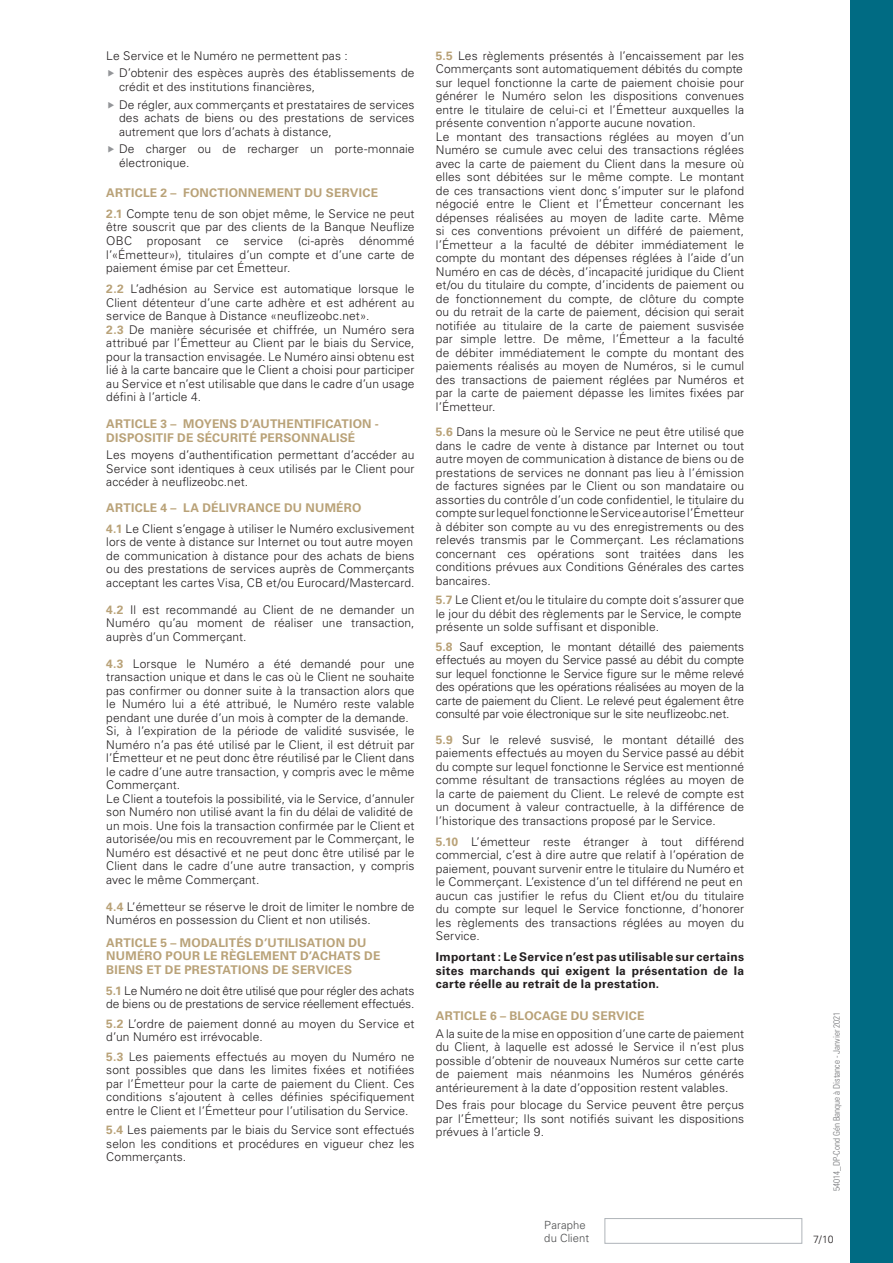
<style>
.page{position:relative;width:893px;height:1263px;background:#fff}
.page>*{position:absolute;margin:0;border:0;box-sizing:border-box;transform-origin:0 0}
.t1{font:300 12px/13.5px "Univers LT Std";letter-spacing:.01em;color:#231f20}
.t2{font:700 12px/13.5px "Univers LT Std";letter-spacing:.02em;color:#b9a278}
.t3{font:700 12px/13.5px "Univers LT Std";letter-spacing:.02em;color:#231f20;text-align:justify}
.t4{font:300 12px/13.5px "Univers LT Std";letter-spacing:-.01em;color:#231f20}
.t5{font:300 11.25px/13.5px "Univers LT Std";letter-spacing:.01em;color:#4b4c4d}
.t6{font:300 10.5px "Univers LT Std";color:#231f20}
.t7{font:300 condensed 9px "Univers LT Std";color:#717275}
.s1{font-weight:700;color:#b9a278}
</style>
<div class="page">
<div style="left:850px;top:0;width:43px;height:1263px;background:#006b83"></div>
<div style="left:604px;top:1218px;width:198px;height:26px;border:1px solid #afb4b9"></div>
<p class="t1" style="left:119px;top:47px;width:297px;line-height:17.7px;text-indent:-13px">Le Service et le Numéro ne permettent pas :<br>D’obtenir des espèces auprès des établissements de</p>
<p class="t1" style="left:119px;top:78px;width:297px;line-height:17.7px">crédit et des institutions financières,<br>De régler, aux commerçants et prestataires de services</p>
<p class="t1" style="left:119px;top:111px;width:297px">des achats de biens ou des prestations de services autrement que lors d’achats à distance,</p>
<p class="t1" style="left:119px;top:142px;width:297px">De charger ou de recharger un porte-monnaie électronique.</p>
<p class="t1" style="left:106px;top:182px;width:310px;line-height:21px"><span class="s1">ARTICLE 2 – FONCTIONNEMENT DU SERVICE<br>2.1</span> Compte tenu de son objet même, le Service ne peut</p>
<p class="t1" style="left:106px;top:220px;width:310px;text-align:justify">être souscrit que par des clients de la Banque Neuflize OBC proposant ce service (ci-après dénommé l’«Émetteur»), titulaires d’un compte et d’une carte de paiement émise par cet Émetteur.</p>
<p class="t1" style="left:106px;top:282px;width:310px"><span class="s1">2.2</span> L’adhésion au Service est automatique lorsque le Client détenteur d’une carte adhère et est adhérent au service de Banque à Distance «neuflizeobc.net».<br><span class="s1">2.3</span> De manière sécurisée et chiffrée, un Numéro sera attribué par l’Émetteur au Client par le biais du Service, pour la transaction envisagée. Le Numéro ainsi obtenu est lié à la carte bancaire que le Client a choisi pour participer au Service et n’est utilisable que dans le cadre d’un usage défini à l’article 4.</p>
<p class="t2" style="left:106px;top:417px;width:274px">ARTICLE 3 – MOYENS D’AUTHENTIFICATION -<br>DISPOSITIF DE SÉCURITÉ PERSONNALISÉ</p>
<p class="t1" style="left:106px;top:448px;width:310px;text-align:justify">Les moyens d’authentification permettant d’accéder au Service sont identiques à ceux utilisés par le Client pour accéder à neuflizeobc.net.</p>
<p class="t1" style="left:106px;top:497px;width:310px;line-height:21px"><span class="s1">ARTICLE 4 – LA DÉLIVRANCE DU NUMÉRO<br>4.1</span> Le Client s’engage à utiliser le Numéro exclusivement</p>
<p class="t1" style="left:106px;top:535px;width:310px">lors de vente à distance sur Internet ou tout autre moyen de communication à distance pour des achats de biens ou des prestations de services auprès de Commerçants acceptant les cartes Visa, CB et/ou Eurocard/Mastercard.</p>
<p class="t1" style="left:106px;top:602px;width:310px;text-align:justify"><span class="s1">4.2</span> Il est recommandé au Client de ne demander un Numéro qu’au moment de réaliser une transaction, auprès d’un Commerçant.</p>
<p class="t1" style="left:106px;top:656px;width:310px"><span class="s1">4.3</span> Lorsque le Numéro a été demandé pour une transaction unique et dans le cas où le Client ne souhaite pas confirmer ou donner suite à la transaction alors que le Numéro lui a été attribué, le Numéro reste valable pendant une durée d’un mois à compter de la demande.<br>Si, à l’expiration de la période de validité susvisée, le Numéro n’a pas été utilisé par le Client, il est détruit par l’Émetteur et ne peut donc être réutilisé par le Client dans le cadre d’une autre transaction, y compris avec le même Commerçant.<br>Le Client a toutefois la possibilité, via le Service, d’annuler son Numéro non utilisé avant la fin du délai de validité de un mois. Une fois la transaction confirmée par le Client et autorisée/ou mis en recouvrement par le Commerçant, le Numéro est désactivé et ne peut donc être utilisé par le Client dans le cadre d’une autre transaction, y compris avec le même Commerçant.</p>
<p class="t1" style="left:106px;top:899px;width:310px"><span class="s1">4.4</span> L’émetteur se réserve le droit de limiter le nombre de<br>Numéros en possession du Client et non utilisés.</p>
<p class="t2" style="left:106px;top:936px;width:276px">ARTICLE 5 – MODALITÉS D’UTILISATION DU<br>NUMÉRO POUR LE RÈGLEMENT D’ACHATS DE<br>BIENS ET DE PRESTATIONS DE SERVICES</p>
<p class="t4" style="left:106px;top:983px;width:310px"><span class="s1">5.1</span> Le Numéro ne doit être utilisé que pour régler des achats de biens ou de prestations de service réellement effectués.</p>
<p class="t1" style="left:106px;top:1016px;width:310px"><span class="s1">5.2</span> L’ordre de paiement donné au moyen du Service et d’un Numéro est irrévocable.</p>
<p class="t1" style="left:106px;top:1049px;width:310px;text-align:justify"><span class="s1">5.3</span> Les paiements effectués au moyen du Numéro ne sont possibles que dans les limites fixées et notifiées par l’Émetteur pour la carte de paiement du Client. Ces conditions s’ajoutent à celles définies spécifiquement entre le Client et l’Émetteur pour l’utilisation du Service.</p>
<p class="t1" style="left:106px;top:1123px;width:310px;text-align:justify"><span class="s1">5.4</span> Les paiements par le biais du Service sont effectués selon les conditions et procédures en vigueur chez les Commerçants.</p>
<p class="t1" style="left:436px;top:49px;width:310px"><span class="s1">5.5</span> Les règlements présentés à l’encaissement par les Commerçants sont automatiquement débités du compte sur lequel fonctionne la carte de paiement choisie pour générer le Numéro selon les dispositions convenues entre le titulaire de celui-ci et l’Émetteur auxquelles la présente convention n’apporte aucune novation.<br>Le montant des transactions réglées au moyen d’un Numéro se cumule avec celui des transactions réglées avec la carte de paiement du Client dans la mesure où elles sont débitées sur le même compte. Le montant de ces transactions vient donc s’imputer sur le plafond négocié entre le Client et l’Émetteur concernant les dépenses réalisées au moyen de ladite carte. Même si ces conventions prévoient un différé de paiement, l’Émetteur a la faculté de débiter immédiatement le compte du montant des dépenses réglées à l’aide d’un Numéro en cas de décès, d’incapacité juridique du Client et/ou du titulaire du compte, d’incidents de paiement ou de fonctionnement du compte, de clôture du compte ou du retrait de la carte de paiement, décision qui serait notifiée au titulaire de la carte de paiement susvisée par simple lettre. De même, l’Émetteur a la faculté de débiter immédiatement le compte du montant des paiements réalisés au moyen de Numéros, si le cumul des transactions de paiement réglées par Numéros et par la carte de paiement dépasse les limites fixées par l’Émetteur.</p>
<p class="t1" style="left:436px;top:425px;width:310px;text-align:justify"><span class="s1">5.6</span> Dans la mesure où le Service ne peut être utilisé que dans le cadre de vente à distance par Internet ou tout autre moyen de communication à distance de biens ou de prestations de services ne donnant pas lieu à l’émission de factures signées par le Client ou son mandataire ou assorties du contrôle d’un code confidentiel, le titulaire du compte sur lequel fonctionne le Service autorise l’Émetteur à débiter son compte au vu des enregistrements ou des relevés transmis par le Commerçant. Les réclamations concernant ces opérations sont traitées dans les conditions prévues aux Conditions Générales des cartes bancaires.</p>
<p class="t1" style="left:436px;top:593px;width:310px"><span class="s1">5.7</span> Le Client et/ou le titulaire du compte doit s’assurer que le jour du débit des règlements par le Service, le compte présente un solde suffisant et disponible.</p>
<p class="t1" style="left:436px;top:640px;width:310px;text-align:justify"><span class="s1">5.8</span> Sauf exception, le montant détaillé des paiements effectués au moyen du Service passé au débit du compte sur lequel fonctionne le Service figure sur le même relevé des opérations que les opérations réalisées au moyen de la carte de paiement du Client. Le relevé peut également être consulté par voie électronique sur le site neuflizeobc.net.</p>
<p class="t1" style="left:436px;top:733px;width:310px;text-align:justify"><span class="s1">5.9</span> Sur le relevé susvisé, le montant détaillé des paiements effectués au moyen du Service passé au débit du compte sur lequel fonctionne le Service est mentionné comme résultant de transactions réglées au moyen de la carte de paiement du Client. Le relevé de compte est un document à valeur contractuelle, à la différence de l’historique des transactions proposé par le Service.</p>
<p class="t1" style="left:436px;top:835px;width:310px"><span class="s1">5.10</span> L’émetteur reste étranger à tout différend commercial, c’est à dire autre que relatif à l’opération de paiement, pouvant survenir entre le titulaire du Numéro et le Commerçant. L’existence d’un tel différend ne peut en aucun cas justifier le refus du Client et/ou du titulaire du compte sur lequel le Service fonctionne, d’honorer les règlements des transactions réglées au moyen du Service.</p>
<p class="t3" style="left:436px;top:950px;width:310px">Important : Le Service n’est pas utilisable sur certains sites marchands qui exigent la présentation de la carte réelle au retrait de la prestation.</p>
<p class="t2" style="left:436px;top:1009px;width:210px">ARTICLE 6 – BLOCAGE DU SERVICE</p>
<p class="t1" style="left:436px;top:1026px;width:310px;text-align:justify">A la suite de la mise en opposition d’une carte de paiement du Client, à laquelle est adossé le Service il n’est plus possible d’obtenir de nouveaux Numéros sur cette carte de paiement mais néanmoins les Numéros générés antérieurement à la date d’opposition restent valables.</p>
<p class="t1" style="left:436px;top:1098px;width:310px;text-align:justify">Des frais pour blocage du Service peuvent être perçus par l’Émetteur; Ils sont notifiés suivant les dispositions prévues à l’article 9.</p>
<p class="t5" style="left:544px;top:1218px;width:46px">Paraphe du Client</p>
<p class="t7" style="left:831px;top:1191px;width:180px;rotate:-90deg">54014_DP-Cond Gén Banque à Distance - Janvier 2021</p>
<p class="t6" style="left:813px;top:1233px;width:22px">7/10</p>
</div>
